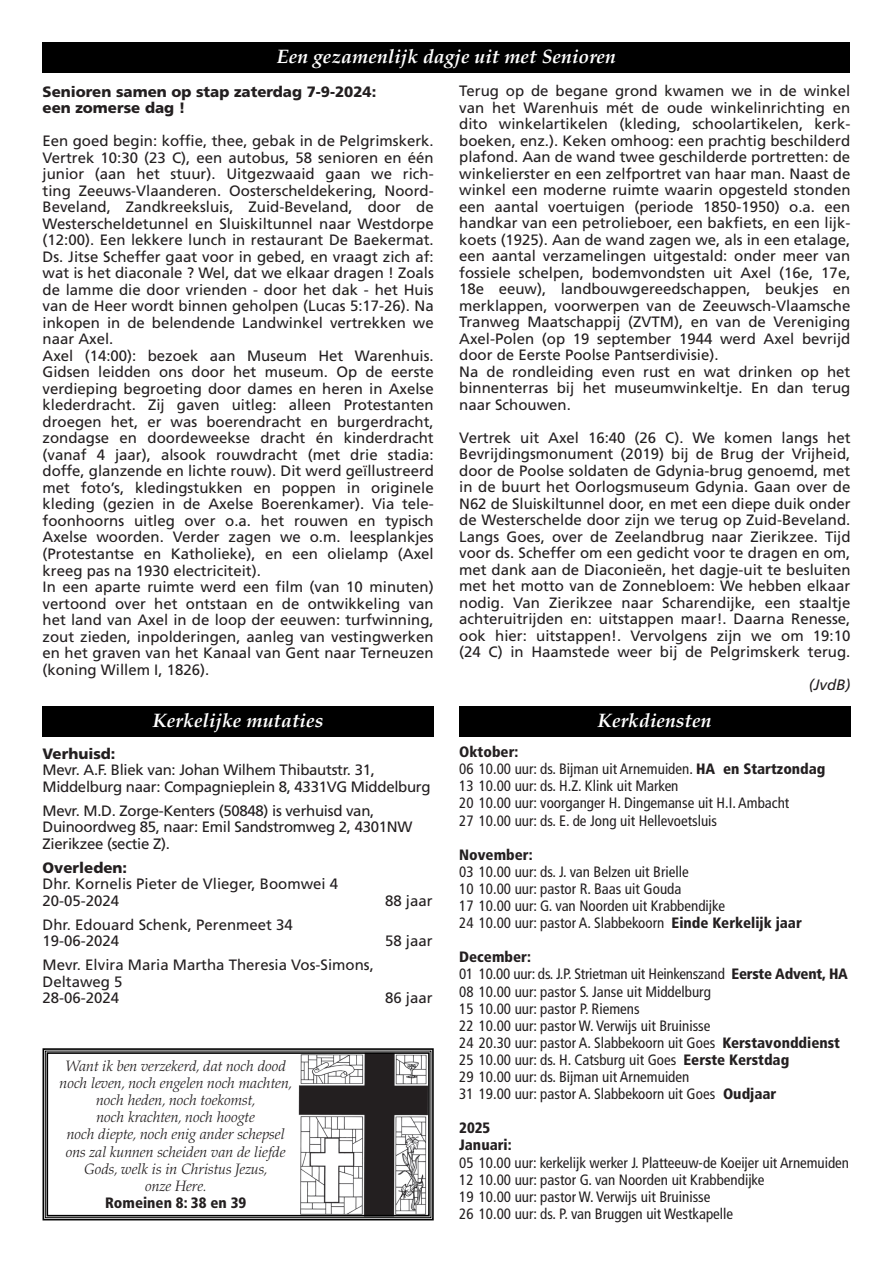
<style>
.page{position:relative;width:893px;height:1263px;background:#fff}
.page>*{position:absolute;margin:0;border:0;box-sizing:border-box;transform-origin:0 0}
.t1{font:italic 700 19.5px "Palatino LT";color:#fff}
.t2{font:15px/16.5px "Frutiger LT";color:#231f20}
.t3{font:condensed 15px/17.1px "Frutiger LT";color:#231f20}
.t4{font:italic 300 15px/17.1px "Palatino LT";color:#231f20;text-align:center}
.t5{font:15px/16.5px "Frutiger LT";letter-spacing:-.02em;color:#231f20}
.t6{font:900 15px/16.5px "Frutiger LT";color:#231f20}
.t7{font:900 condensed 15px/17.1px "Frutiger LT";color:#231f20}
.t8{font:italic 15px "Frutiger LT";color:#231f20}
.s1{font-weight:900}
</style>
<div class="page">
<div style="left:43px;top:706px;width:391px;height:30px;background:#000"></div>
<div style="left:43px;top:43px;width:807px;height:30px;background:#000"></div>
<div style="left:459px;top:706px;width:391px;height:30px;background:#000"></div>
<svg style="left:42px;top:1048px;width:392px;height:173px"></svg>
<div style="left:45px;top:1051px;width:386px;height:167px;border:1px solid #000"></div>
<div style="left:47px;top:1052px;width:383px;height:164px;border:2px solid #000"></div>
<h1 class="t1" style="left:277px;top:45px;width:341px">Een gezamenlijk dagje uit met Senioren</h1>
<p class="t6" style="left:43px;top:83px;width:335px">Senioren samen op stap zaterdag 7-9-2024: een zomerse dag !</p>
<p class="t2" style="left:43px;top:133px;width:393px">Een goed begin: koffie, thee, gebak in de Pelgrimskerk.<br>Vertrek 10:30 (23 C), een autobus, 58 senioren en één junior (aan het stuur). Uitgezwaaid gaan we rich&shy;ting Zeeuws-Vlaanderen. Oosterscheldekering, Noord-Beveland, Zandkreeksluis, Zuid-Beveland, door de Westerscheldetunnel en Sluiskiltunnel naar Westdorpe (12:00). Een lekkere lunch in restaurant De Baekermat.<br>Ds. Jitse Scheffer gaat voor in gebed, en vraagt zich af: wat is het diaconale ? Wel, dat we elkaar dragen ! Zoals de lamme die door vrienden - door het dak - het Huis van de Heer wordt binnen geholpen (Lucas 5:17-26). Na inkopen in de belendende Landwinkel vertrekken we naar Axel.<br>Axel (14:00): bezoek aan Museum Het Warenhuis.<br>Gidsen leidden ons door het museum. Op de eerste verdieping begroeting door dames en heren in Axelse klederdracht. Zij gaven uitleg: alleen Protestanten droegen het, er was boerendracht en burgerdracht, zondagse en doordeweekse dracht én kinderdracht (vanaf 4 jaar), alsook rouwdracht (met drie stadia: doffe, glanzende en lichte rouw). Dit werd geïllustreerd met foto’s, kledingstukken en poppen in originele kleding (gezien in de Axelse Boerenkamer). Via tele&shy;foonhoorns uitleg over o.a. het rouwen en typisch Axelse woorden. Verder zagen we o.m. leesplankjes (Protestantse en Katholieke), en een olielamp (Axel kreeg pas na 1930 electriciteit).<br>In een aparte ruimte werd een film (van 10 minuten) vertoond over het ontstaan en de ontwikkeling van het land van Axel in de loop der eeuwen: turfwinning, zout zieden, inpolderingen, aanleg van vestingwerken en het graven van het Kanaal van Gent naar Terneuzen (koning Willem I, 1826).</p>
<h1 class="t1" style="left:153px;top:709px;width:172px">Kerkelijke mutaties</h1>
<p class="t6" style="left:43px;top:745px;width:74px">Verhuisd:</p>
<p class="t5" style="left:43px;top:762px;width:390px">Mevr. A.F. Bliek van: Johan Wilhem Thibautstr. 31,<br>Middelburg naar: Compagnieplein 8, 4331VG Middelburg</p>
<p class="t5" style="left:43px;top:802px;width:371px">Mevr. M.D. Zorge-Kenters (50848) is verhuisd van,<br>Duinoordweg 85, naar: Emil Sandstromweg 2, 4301NW<br>Zierikzee (sectie Z).</p>
<p class="t6" style="left:43px;top:859px;width:86px">Overleden:</p>
<p class="t2" style="left:43px;top:876px;width:297px">Dhr. Kornelis Pieter de Vlieger, Boomwei 4<br>20-05-2024</p>
<p class="t2" style="left:385px;top:892px;width:49px">88 jaar</p>
<p class="t2" style="left:43px;top:916px;width:252px">Dhr. Edouard Schenk, Perenmeet 34<br>19-06-2024</p>
<p class="t2" style="left:43px;top:957px;width:333px">Mevr. Elvira Maria Martha Theresia Vos-Simons,<br>Deltaweg 5<br>28-06-2024</p>
<p class="t2" style="left:385px;top:933px;width:49px">58 jaar</p>
<p class="t2" style="left:385px;top:990px;width:49px">86 jaar</p>
<p class="t4" style="left:60px;top:1058px;width:234px">Want ik ben verzekerd, dat noch dood noch leven, noch engelen noch machten, noch heden, noch toekomst,<br>noch krachten, noch hoogte<br>noch diepte, noch enig ander schepsel ons zal kunnen scheiden van de liefde<br>Gods, welk is in Christus Jezus,<br>onze Here.</p>
<p class="t7" style="left:105px;top:1194px;width:143px">Romeinen 8: 38 en 39</p>
<p class="t2" style="left:459px;top:83px;width:393px">Terug op de begane grond kwamen we in de winkel van het Warenhuis mét de oude winkelinrichting en dito winkelartikelen (kleding, schoolartikelen, kerk&shy;boeken, enz.). Keken omhoog: een prachtig beschilderd plafond. Aan de wand twee geschilderde portretten: de winkelierster en een zelfportret van haar man. Naast de winkel een moderne ruimte waarin opgesteld stonden een aantal voertuigen (periode 1850-1950) o.a. een handkar van een petrolieboer, een bakfiets, en een lijk&shy;koets (1925). Aan de wand zagen we, als in een etalage, een aantal verzamelingen uitgestald: onder meer van fossiele schelpen, bodemvondsten uit Axel (16e, 17e, 18e eeuw), landbouwgereedschappen, beukjes en merklappen, voorwerpen van de Zeeuwsch-Vlaamsche Tranweg Maatschappij (ZVTM), en van de Vereniging Axel-Polen (op 19 september 1944 werd Axel bevrijd door de Eerste Poolse Pantserdivisie).<br>Na de rondleiding even rust en wat drinken op het binnenterras bij het museumwinkeltje. En dan terug naar Schouwen.</p>
<p class="t2" style="left:459px;top:429px;width:393px;text-align:justify">Vertrek uit Axel 16:40 (26 C). We komen langs het Bevrijdingsmonument (2019) bij de Brug der Vrijheid, door de Poolse soldaten de Gdynia-brug genoemd, met in de buurt het Oorlogsmuseum Gdynia. Gaan over de N62 de Sluiskiltunnel door, en met een diepe duik onder de Westerschelde door zijn we terug op Zuid-Beveland.<br>Langs Goes, over de Zeelandbrug naar Zierikzee. Tijd voor ds. Scheffer om een gedicht voor te dragen en om, met dank aan de Diaconieën, het dagje-uit te besluiten met het motto van de Zonnebloem: We hebben elkaar nodig. Van Zierikzee naar Scharendijke, een staaltje achteruitrijden en: uitstappen maar!. Daarna Renesse, ook hier: uitstappen!. Vervolgens zijn we om 19:10 (24 C) in Haamstede weer bij de Pelgrimskerk terug.</p>
<p class="t8" style="left:809px;top:676px;width:43px">(JvdB)</p>
<h1 class="t1" style="left:598px;top:709px;width:115px">Kerkdiensten</h1>
<p class="t3" style="left:459px;top:743px;width:368px"><span class="s1">Oktober:<br></span>06 10.00 uur: ds. Bijman uit Arnemuiden. <span class="s1">HA en Startzondag </span>13 10.00 uur: ds. H.Z. Klink uit Marken<br>20 10.00 uur: voorganger H. Dingemanse uit H.I. Ambacht<br>27 10.00 uur: ds. E. de Jong uit Hellevoetsluis</p>
<p class="t7" style="left:459px;top:846px;width:75px">November:</p>
<p class="t3" style="left:459px;top:863px;width:344px">03 10.00 uur: ds. J. van Belzen uit Brielle<br>10 10.00 uur: pastor R. Baas uit Gouda<br>17 10.00 uur: G. van Noorden uit Krabbendijke<br>24 10.00 uur: pastor A. Slabbekoorn <span class="s1">Einde Kerkelijk jaar</span></p>
<p class="t3" style="left:459px;top:949px;width:390px"><span class="s1">December:<br></span>01 10.00 uur: ds. J.P. Strietman uit Heinkenszand <span class="s1">Eerste Advent, HA </span>08 10.00 uur: pastor S. Janse uit Middelburg<br>15 10.00 uur: pastor P. Riemens<br>22 10.00 uur: pastor W. Verwijs uit Bruinisse<br>24 20.30 uur: pastor A. Slabbekoorn uit Goes <span class="s1">Kerstavonddienst </span>25 10.00 uur: ds. H. Catsburg uit Goes <span class="s1">Eerste Kerstdag<br></span>29 10.00 uur: ds. Bijman uit Arnemuiden<br>31 19.00 uur: pastor A. Slabbekoorn uit Goes <span class="s1">Oudjaar</span></p>
<p class="t7" style="left:459px;top:1119px;width:54px">2025<br>Januari:</p>
<p class="t3" style="left:459px;top:1154px;width:391px">05 10.00 uur: kerkelijk werker J. Platteeuw-de Koeijer uit Arnemuiden 12 10.00 uur: pastor G. van Noorden uit Krabbendijke<br>19 10.00 uur: pastor W. Verwijs uit Bruinisse<br>26 10.00 uur: ds. P. van Bruggen uit Westkapelle</p>
</div>
